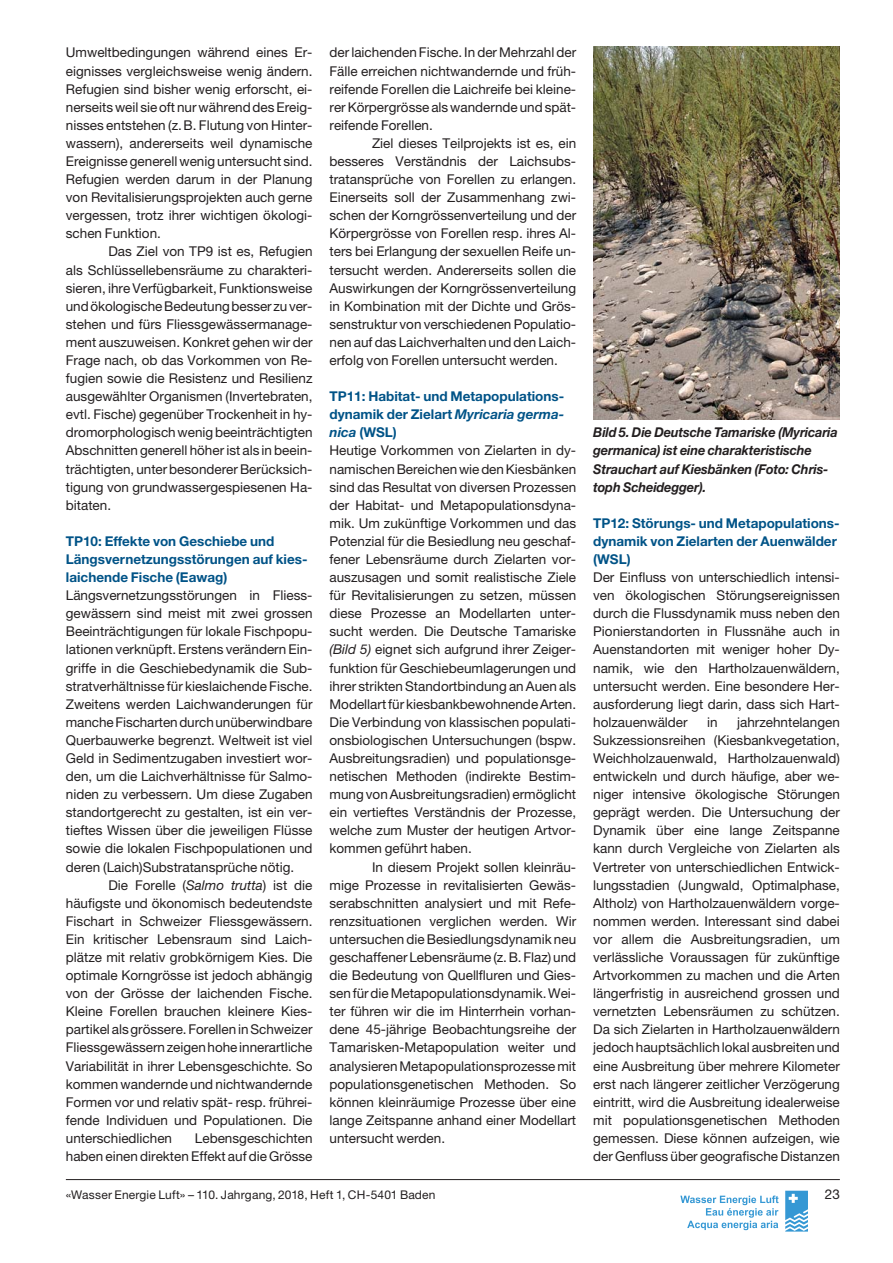
<style>
.page{position:relative;width:893px;height:1263px;background:#fff}
.page>*{position:absolute;margin:0;border:0;box-sizing:border-box;transform-origin:0 0}
.t1{font:13.5px/18.1px "Helvetica Neue";color:#231f20;text-align:justify}
.t2{font:700 13.5px/18.1px "Helvetica Neue";color:#005387}
.t3{font:italic 700 13.5px/18.1px "Helvetica Neue";letter-spacing:-.01em;color:#231f20;scale:.95 1}
.t4{font:12px "Helvetica Neue";letter-spacing:.01em;color:#231f20}
.s1{font-style:italic}
.s2{font-weight:700;color:#005387}
.s3{font-weight:700;font-style:italic;color:#005387}
</style>
<div class="page">
<hr style="left:66px;top:1179px;width:774px;height:1px;background:#231f20">
<svg style="left:785px;top:1191px;width:23px;height:41px"></svg>
<svg style="left:680px;top:1196px;width:98px;height:34px"></svg>
<img style="left:593px;top:47px;width:247px;height:372px">
<p class="t1" style="left:66px;top:45px;width:248px">Umweltbedingungen während eines Er&shy;eignisses vergleichsweise wenig ändern.<br>Refugien sind bisher wenig erforscht, ei&shy;nerseits weil sie oft nur während des Ereig&shy;nisses entstehen (z. B. Flutung von Hinter&shy;wassern), andererseits weil dynamische Ereignisse generell wenig untersucht sind.<br>Refugien werden darum in der Planung von Revitalisierungsprojekten auch gerne vergessen, trotz ihrer wichtigen ökologi&shy;schen Funktion.</p>
<p class="t1" style="left:66px;top:244px;width:248px;text-indent:43px">Das Ziel von TP9 ist es, Refugien als Schlüssellebensräume zu charakteri&shy;sieren, ihre Verfügbarkeit, Funktionsweise und ökologische Bedeutung besser zu ver&shy;stehen und fürs Fliessgewässermanage&shy;ment auszuweisen. Konkret gehen wir der Frage nach, ob das Vorkommen von Re&shy;fugien sowie die Resistenz und Resilienz ausgewählter Organismen (Invertebraten, evtl. Fische) gegenüber Trockenheit in hy&shy;dromorphologisch wenig beeinträchtigten Abschnitten generell höher ist als in beein&shy;trächtigten, unter besonderer Berücksich&shy;tigung von grundwassergespiesenen Ha&shy;bitaten.</p>
<p class="t2" style="left:66px;top:533px;width:243px">TP10: Effekte von Geschiebe und<br>Längsvernetzungsstörungen auf kies&shy;laichende Fische (Eawag)</p>
<p class="t1" style="left:66px;top:588px;width:248px">Längsvernetzungsstörungen in Fliess&shy;gewässern sind meist mit zwei grossen Beeinträchtigungen für lokale Fischpopu&shy;lationen verknüpft. Erstens verändern Ein&shy;griffe in die Geschiebedynamik die Sub&shy;stratverhältnisse für kieslaichende Fische.<br>Zweitens werden Laichwanderungen für manche Fischarten durch unüberwindbare Querbauwerke begrenzt. Weltweit ist viel Geld in Sedimentzugaben investiert wor&shy;den, um die Laichverhältnisse für Salmo&shy;niden zu verbessern. Um diese Zugaben standortgerecht zu gestalten, ist ein ver&shy;tieftes Wissen über die jeweiligen Flüsse sowie die lokalen Fischpopulationen und deren (Laich)Substratansprüche nötig.</p>
<p class="t1" style="left:66px;top:877px;width:248px;text-indent:43px">Die Forelle (<span class="s1">Salmo trutta</span>) ist die häufigste und ökonomisch bedeutendste Fischart in Schweizer Fliessgewässern.<br>Ein kritischer Lebensraum sind Laich&shy;plätze mit relativ grobkörnigem Kies. Die optimale Korngrösse ist jedoch abhängig von der Grösse der laichenden Fische.<br>Kleine Forellen brauchen kleinere Kies&shy;partikel als grössere. Forellen in Schweizer Fliessgewässern zeigen hohe innerartliche Variabilität in ihrer Lebensgeschichte. So kommen wandernde und nichtwandernde Formen vor und relativ spät- resp. frührei&shy;fende Individuen und Populationen. Die unterschiedlichen</p>
<p class="t1" style="left:66px;top:1130px;width:248px;text-align:right">Lebensgeschichten<br>haben einen direkten Effekt auf die Grös se</p>
<p class="t1" style="left:329px;top:45px;width:248px">der laichenden Fische. In der Mehrzahl der Fälle erreichen nichtwandernde und früh&shy;reifende Forellen die Laichreife bei kleine&shy;rer Körpergrösse als wandernde und spät&shy;reifende Forellen.</p>
<p class="t1" style="left:329px;top:135px;width:248px;text-indent:43px">Ziel dieses Teilprojekts ist es, ein besseres Verständnis der Laichsubs&shy;tratansprüche von Forellen zu erlangen.<br>Einerseits soll der Zusammenhang zwi&shy;schen der Korngrössenverteilung und der Körpergrösse von Forellen resp. ihres Al&shy;ters bei Erlangung der sexuellen Reife un&shy;tersucht werden. Andererseits sollen die Auswirkungen der Korngrössenverteilung in Kombination mit der Dichte und Grös&shy;senstruktur von verschiedenen Populatio&shy;nen auf das Laichverhalten und den Laich&shy;erfolg von Forellen untersucht werden.</p>
<p class="t1" style="left:329px;top:389px;width:248px;text-align:left"><span class="s2">TP11: Habitat- und Metapopulations&shy;dynamik der Zielart</span> <span class="s3">Myricaria germa&shy;nica</span> <span class="s2">(WSL)<br></span>Heutige Vorkommen von Zielarten in dy&shy;namischen Bereichen wie den Kiesbänken sind das Resultat von diversen Prozessen der Habitat- und Metapopulationsdyna&shy;mik. Um zukünftige Vorkommen und das Potenzial für die Besiedlung neu geschaf&shy;fener Lebensräume durch Zielarten vor&shy;auszusagen und somit realistische Ziele für Revitalisierungen zu setzen, müssen diese Prozesse an Modellarten unter&shy;sucht werden. Die Deutsche Tamariske <span class="s1">(Bild 5)</span> eignet sich aufgrund ihrer Zeiger&shy;funktion für Geschiebeumlagerungen und ihrer strikten Standortbindung an Auen als Modellart für kiesbankbewohnende Arten.<br>Die Verbindung von klassischen populati&shy;onsbiologischen Untersuchungen (bspw.<br>Ausbreitungsradien) und populationsge&shy;netischen Methoden (indirekte Bestim&shy;mung von Ausbreitungsradien) ermöglicht ein vertieftes Verständnis der Prozesse, welche zum Muster der heutigen Artvor&shy;kommen geführt haben.</p>
<p class="t1" style="left:329px;top:859px;width:248px;text-indent:43px">In diesem Projekt sollen kleinräu&shy;mige Prozesse in revitalisierten Gewäs&shy;serabschnitten analysiert und mit Refe&shy;renzsituationen verglichen werden. Wir untersuchen die Besiedlungsdynamik neu geschaffener Lebensräume (z. B. Flaz) und die Bedeutung von Quellfluren und Gies&shy;sen für die Metapopulationsdynamik. Wei&shy;ter führen wir die im Hinterrhein vorhan&shy;dene 45-jährige Beobachtungsreihe der Tamarisken-Metapopulation weiter und analysieren Metapopulationsprozesse mit populationsgenetischen Methoden. So können kleinräumige Prozesse über eine lange Zeitspanne anhand einer Modellart untersucht werden.</p>
<p class="t3" style="left:593px;top:425px;width:259px">Bild 5. Die Deutsche Tamariske (Myricaria germanica) ist eine charakteristische Strauchart auf Kiesbänken (Foto: Chris&shy;toph Scheidegger).</p>
<p class="t2" style="left:593px;top:515px;width:248px">TP12: Störungs- und Metapopulations&shy;dynamik von Zielarten der Auenwälder (WSL)</p>
<p class="t1" style="left:593px;top:570px;width:248px">Der Einfluss von unterschiedlich intensi&shy;ven ökologischen Störungsereignissen durch die Flussdynamik muss neben den Pionierstandorten in Flussnähe auch in Auenstandorten mit weniger hoher Dy&shy;namik, wie den Hartholzauenwäldern, untersucht werden. Eine besondere Her&shy;ausforderung liegt darin, dass sich Hart&shy;holzauenwälder</p>
<p class="t1" style="left:593px;top:714px;width:248px;text-indent:144px">jahrzehntelangen Sukzessionsreihen (Kiesbankvegetation, Weichholzauenwald, Hartholzauenwald) entwickeln und durch häufige, aber we&shy;niger intensive ökologische Störungen geprägt werden. Die Untersuchung der Dynamik über eine lange Zeitspanne kann durch Vergleiche von Zielarten als Vertreter von unterschiedlichen Entwick&shy;lungsstadien (Jungwald, Optimalphase, Altholz) von Hartholzauenwäldern vorge&shy;nommen werden. Interessant sind dabei vor allem die Ausbreitungsradien, um verlässliche Voraussagen für zukünftige Artvorkommen zu machen und die Arten längerfristig in ausreichend grossen und vernetzten Lebensräumen zu schützen.<br>Da sich Zielarten in Hartholzauenwäldern jedoch hauptsächlich lokal ausbreiten und eine Ausbreitung über mehrere Kilometer erst nach längerer zeitlicher Verzögerung eintritt, wird die Ausbreitung idealerweise mit populationsgenetischen Methoden gemessen. Diese können aufzeigen, wie der Genfluss über geografische Distanzen</p>
<p class="t1" style="left:707px;top:714px;width:12px">in</p>
<p class="t4" style="left:66px;top:1191px;width:371px">«Wasser Energie Luft» – 110. Jahrgang, 2018, Heft 1, CH-5401 Baden</p>
<p class="t1" style="left:825px;top:1187px;width:16px">23</p>
</div>
